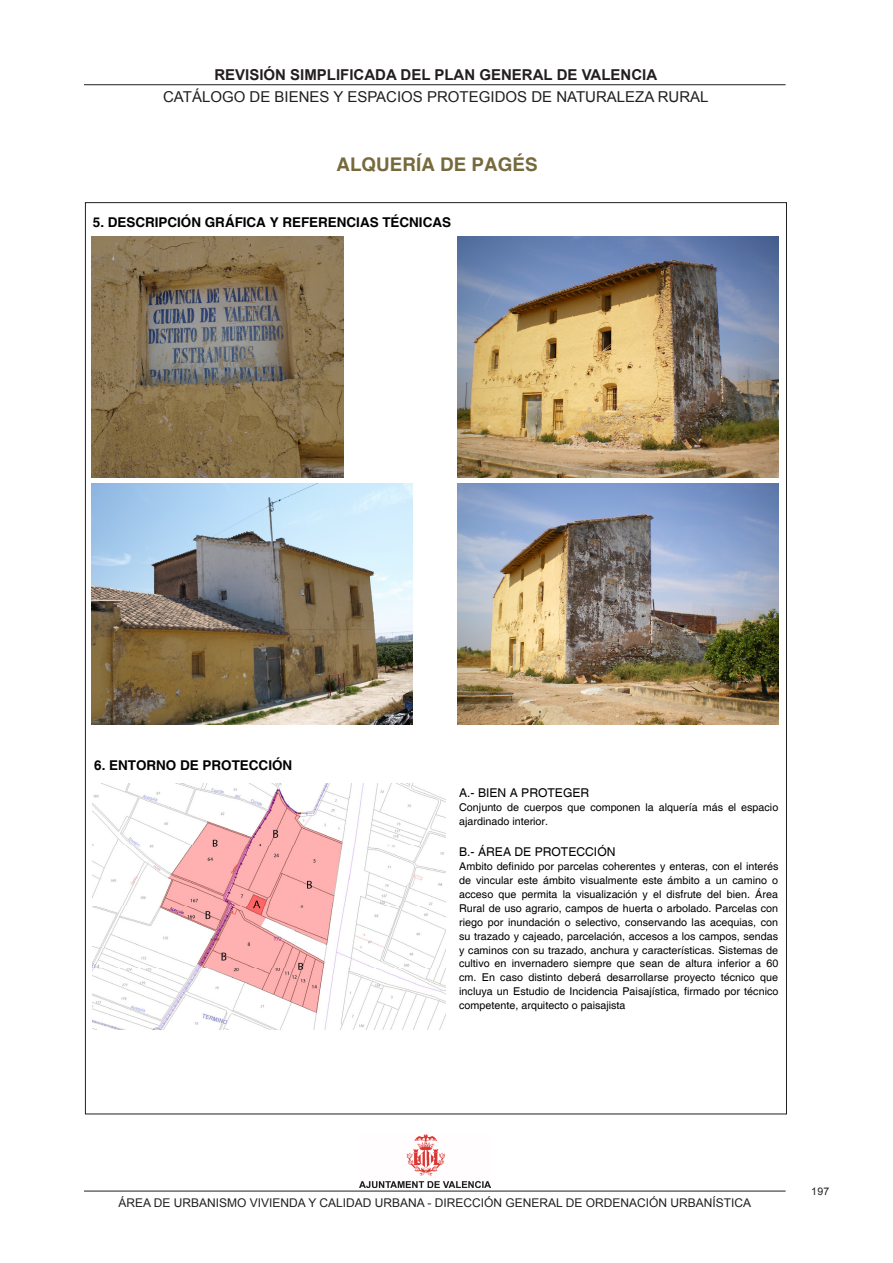
<style>
.page{position:relative;width:893px;height:1263px;background:#fff}
.page>*{position:absolute;margin:0;border:0;box-sizing:border-box;transform-origin:0 0}
.t1{font:700 18.75px "Helvetica";letter-spacing:.005em;color:#766a3d}
.t2{font:15px "Arial";color:#231f20}
.t3{font:700 15px "Arial";color:#231f20}
.t4{font:700 13.5px "Helvetica";letter-spacing:-.005em;color:#000}
.t5{font:12.15px "Helvetica";color:#000}
.t6{font:12px "Arial";color:#231f20}
.t7{font:10.8px/14px "Helvetica";color:#000}
.t8{font:10.5px "Arial";color:#231f20}
</style>
<div class="page">
<hr style="left:84px;top:84px;width:702px;height:1px;background:#231f20">
<hr style="left:84px;top:1191px;width:702px;height:1px;background:#231f20">
<img style="left:359px;top:1134px;width:131px;height:53px">
<img style="left:92px;top:237px;width:251px;height:241px">
<img style="left:92px;top:483px;width:320px;height:241px">
<img style="left:458px;top:237px;width:320px;height:241px">
<img style="left:458px;top:483px;width:320px;height:241px">
<img style="left:93px;top:783px;width:353px;height:247px">
<h2 class="t3" style="left:214px;top:65px;width:444px">REVISIÓN SIMPLIFICADA DEL PLAN GENERAL DE VALENCIA</h2>
<h2 class="t2" style="left:163px;top:87px;width:547px">CATÁLOGO DE BIENES Y ESPACIOS PROTEGIDOS DE NATURALEZA RURAL</h2>
<p class="t1" style="left:336px;top:153px;width:203px">ALQUERÍA DE PAGÉS</p>
<p class="t4" style="left:93px;top:214px;width:360px">5. DESCRIPCIÓN GRÁFICA Y REFERENCIAS TÉCNICAS</p>
<p class="t4" style="left:94px;top:757px;width:200px">6. ENTORNO DE PROTECCIÓN</p>
<p class="t5" style="left:459px;top:786px;width:132px">A.- BIEN A PROTEGER</p>
<p class="t7" style="left:459px;top:801px;width:321px">Conjunto de cuerpos que componen la alquería más el espacio ajardinado interior.</p>
<p class="t5" style="left:459px;top:844px;width:158px">B.- ÁREA DE PROTECCIÓN</p>
<p class="t7" style="left:459px;top:859px;width:321px;text-align:justify">Ambito definido por parcelas coherentes y enteras, con el interés de vincular este ámbito visualmente este ámbito a un camino o acceso que permita la visualización y el disfrute del bien. Área Rural de uso agrario, campos de huerta o arbolado. Parcelas con riego por inundación o selectivo, conservando las acequias, con su trazado y cajeado, parcelación, accesos a los campos, sendas y caminos con su trazado, anchura y características. Sistemas de cultivo en invernadero siempre que sean de altura inferior a 60 cm. En caso distinto deberá desarrollarse proyecto técnico que incluya un Estudio de Incidencia Paisajística, firmado por técnico competente, arquitecto o paisajista</p>
<p class="t6" style="left:118px;top:1195px;width:634px">ÁREA DE URBANISMO VIVIENDA Y CALIDAD URBANA - DIRECCIÓN GENERAL DE ORDENACIÓN URBANÍSTICA</p>
<p class="t8" style="left:811px;top:1184px;width:19px">197</p>
</div>
